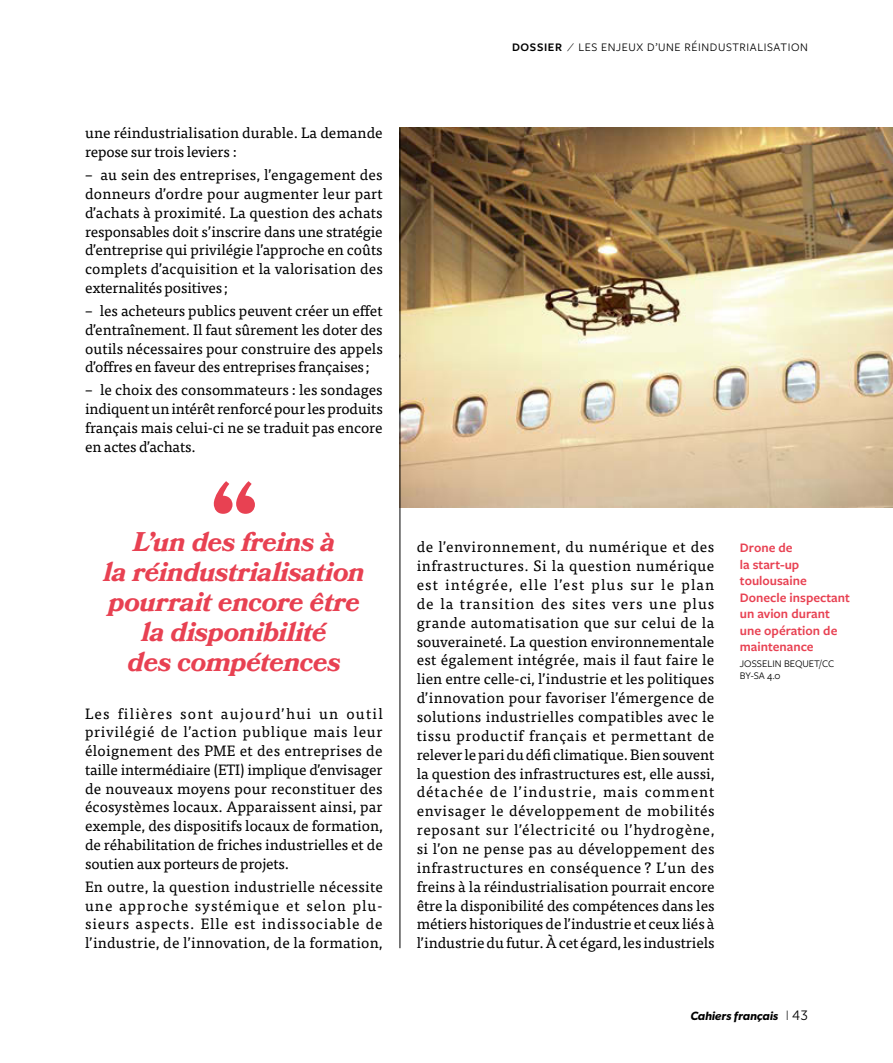
<style>
.page{position:relative;width:893px;height:1063px;background:#fff}
.page>*{position:absolute;margin:0;border:0;box-sizing:border-box;transform-origin:0 0}
.Exergue_gauche{font:700 97.5px "Bookmania";color:#e84152}
.Exergue_centre{font:italic 700 27px/30px "Bookmania";letter-spacing:-.005em;color:#e84152;text-align:center}
.t1{font:15px/18.8px "Tisa Pro";letter-spacing:-.005em;color:#000;text-align:justify}
.Photo_Legende{font:600 13.5px/16.5px "Freight Sans Pro";color:#e84152}
.t2{font:12px "Freight Sans Pro";letter-spacing:.05em;color:#000}
.t3{font:italic 600 12px "Gibson";color:#000}
.Photo_copyright{font:10.5px/12px "Freight Sans Pro";color:#000}
.s1{font-weight:600}
.s2{font-family:"Freight Sans Pro";font-weight:300;font-style:normal;font-size:15px}
.s3{font-family:"Museo Sans 300";font-weight:400;font-style:normal;font-size:13.5px}
</style>
<div class="page">
<img style="left:401px;top:128px;width:492px;height:379px">
<hr style="left:400px;top:128px;width:1px;height:820px;background:#000">
<p class="t1" style="left:85px;top:123px;width:299px">une réindustrialisation durable. La demande repose sur trois leviers :</p>
<p class="t1" style="left:85px;top:165px;width:299px">– au sein des entreprises, l’engagement des donneurs d’ordre pour augmenter leur part d’achats à proximité. La question des achats responsables doit s’inscrire dans une stratégie d’entreprise qui privilégie l’approche en coûts complets d’acquisition et la valorisation des externalités positives;</p>
<p class="t1" style="left:85px;top:301px;width:299px">– les acheteurs publics peuvent créer un effet d’entraînement. Il faut sûrement les doter des outils nécessaires pour construire des appels d’offres en faveur des entreprises françaises;</p>
<p class="t1" style="left:85px;top:380px;width:299px">– le choix des consommateurs : les sondages indiquent un intérêt renforcé pour les produits français mais celui-ci ne se traduit pas encore en actes d’achats.</p>
<p class="Exergue_gauche" style="left:210px;top:460px;width:50px">“</p>
<p class="Exergue_centre" style="left:133px;top:527px;width:203px">L’un des freins à</p>
<p class="Exergue_centre" style="left:104px;top:557px;width:262px">la réindustrialisation pourrait encore être la disponibilité<br>des compétences</p>
<p class="t1" style="left:85px;top:703px;width:299px">Les filières sont aujourd’hui un outil privilégié de l’action publique mais leur éloignement des PME et des entreprises de taille intermédiaire (ETI) implique d’envisager de nouveaux moyens pour reconstituer des écosystèmes locaux. Apparaissent ainsi, par exemple, des dispositifs locaux de formation, de réhabilitation de friches industrielles et de soutien aux porteurs de projets.</p>
<p class="t1" style="left:85px;top:876px;width:299px">En outre, la question industrielle nécessite une approche systémique et selon plu&shy;sieurs aspects. Elle est indissociable de l’industrie, de l’innovation, de la formation,</p>
<p class="t2" style="left:512px;top:39px;width:297px"><span class="s1">DOSSIER</span> ⁄ LES ENJEUX D’UNE RÉI NDUSTRIALISATION</p>
<p class="t1" style="left:417px;top:537px;width:299px">de l’environnement, du numérique et des infrastructures. Si la question numérique est intégrée, elle l’est plus sur le plan de la transition des sites vers une plus grande automatisation que sur celui de la souveraineté. La question environnementale est également intégrée, mais il faut faire le lien entre celle-ci, l’industrie et les politiques d’innovation pour favoriser l’émergence de solutions industrielles compatibles avec le tissu productif français et permettant de relever le pari du défi climatique. Bien souvent la question des infrastructures est, elle aussi, détachée de l’industrie, mais comment envisager le développement de mobilités reposant sur l’électricité ou l’hydrogène, si l’on ne pense pas au développement des infrastructures en conséquence ? L’un des freins à la réindustrialisation pourrait encore être la disponibilité des compétences dans les métiers historiques de l’industrie et ceux liés à l’industrie du futur. À cet égard, les industriels</p>
<p class="Photo_Legende" style="left:740px;top:539px;width:112px">Drone de<br>la start-up toulousaine<br>Donecle inspectant un avion durant une opération de maintenance</p>
<p class="Photo_copyright" style="left:740px;top:658px;width:96px">JOSSELIN BEQUET/CC<br>BY-SA 4.0</p>
<p class="t3" style="left:690px;top:1009px;width:119px">Cahiers français <span class="s2">I</span> <span class="s3">43</span></p>
</div>
